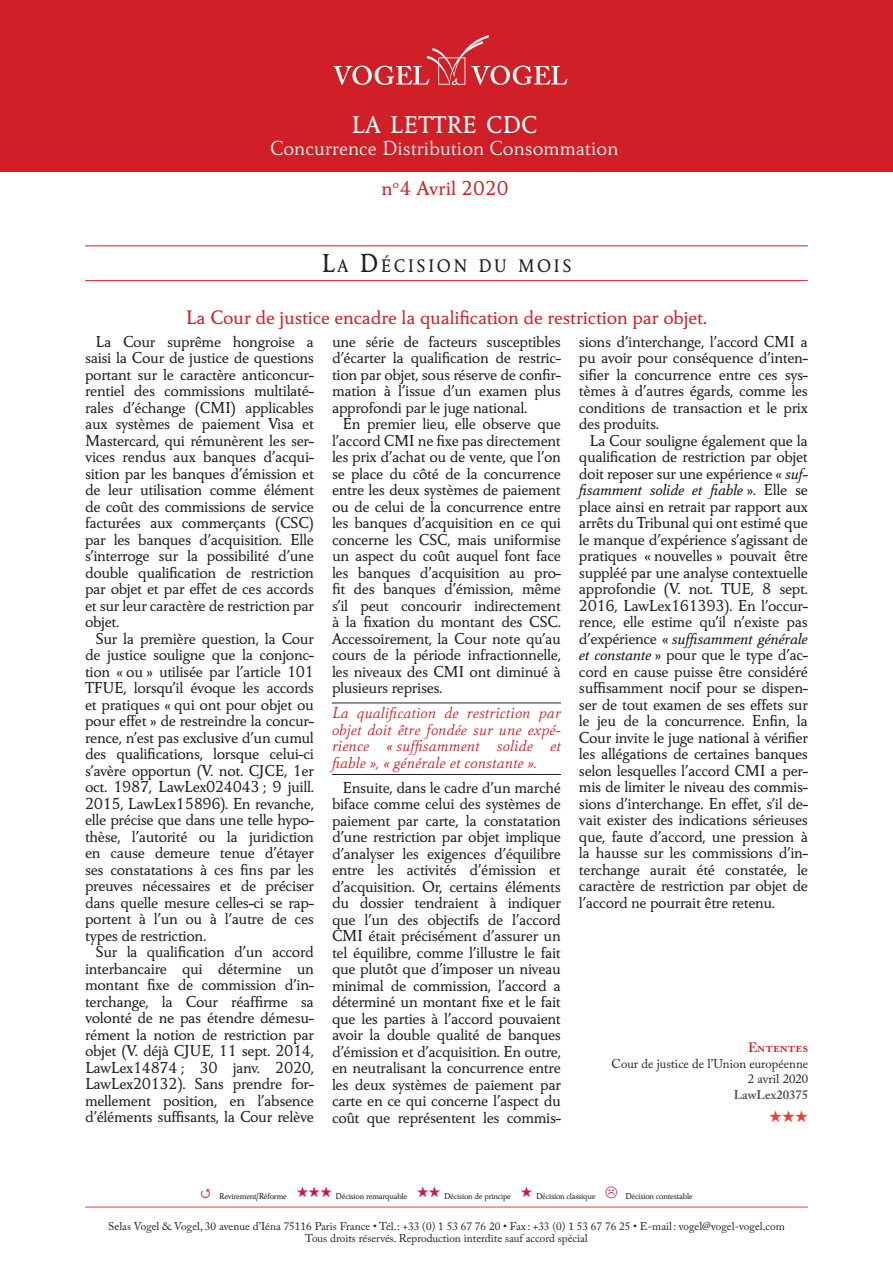
<style>
.page{position:relative;width:893px;height:1263px;background:#fff}
.page>*{position:absolute;margin:0;border:0;box-sizing:border-box;transform-origin:0 0}
.t1{font:500 25.2px "Carre Noir";color:#fff}
.t2{font:300 21px/39.3px "Carre Noir";color:#fff;text-align:center}
.t3{font:500 20.25px "Carre Noir";letter-spacing:-.01em;color:#d01f26}
.t4{font:500 18.9px "Carre Noir";letter-spacing:.13em;color:#231f20;scale:.95 1}
.t5{font:500 16.5px/16.5px "Carre Noir";letter-spacing:-.025em;color:#231f20;text-align:justify}
.t6{font:italic 300 16.5px/16.5px "Carre Noir";letter-spacing:-.005em;color:#d01f26;text-align:justify}
.t7{font:16.5px "Zapf Dingbats ITC";color:#e84233}
.t8{font:600 13.5px "Adobe Caslon Pro";color:#d01f26}
.t9{font:12.75px/15.3px "Adobe Caslon Pro";color:#231f20;text-align:right}
.t10{font:600 12.75px "Adobe Caslon Pro";color:#4b4c4d}
.t11{font:11.25px/12px "Adobe Caslon Pro";color:#231f20;text-align:center}
.t12{font:500 8.7px "Carre Noir";letter-spacing:-.03em;color:#231f20}
.s1{font-weight:500;color:#d01f26}
.s2{font-size:27px}
.s3{font-style:italic}
</style>
<div class="page">
<div style="left:0;top:0;width:893px;height:172px;background:#d01f26"></div>
<svg style="left:333px;top:35px;width:234px;height:50px"></svg>
<hr style="left:85px;top:245px;width:723px;height:1px;background:#d01f26">
<hr style="left:85px;top:280px;width:723px;height:1px;background:#d01f26">
<hr style="left:85px;top:1207px;width:723px;height:1px;background:#e84233">
<hr style="left:332px;top:702px;width:229px;height:1px;background:#231f20">
<hr style="left:332px;top:774px;width:229px;height:1px;background:#231f20">
<h1 class="t1" style="left:351px;top:110px;width:188px">LA LETTRE CDC</h1>
<p class="t2" style="left:270px;top:129px;width:350px">Concurrence Distribution Consommation <span class="s1">n</span><sup>o</sup><span class="s1">4 Avril 2020</span></p>
<p class="t4" style="left:321px;top:255px;width:265px"><span class="s2">L</span>A <span class="s2">D</span>ÉCISION DU MOIS</p>
<p class="t3" style="left:186px;top:306px;width:523px">La Cour de justice encadre la qualification de restriction par objet.</p>
<p class="t5" style="left:85px;top:333px;width:230px;text-indent:11px">La Cour suprême hongroise a saisi la Cour de justice de questions portant sur le caractère anticoncur&shy;rentiel des commissions multilaté&shy;rales d’échange (CMI) applicables aux systèmes de paiement Visa et Mastercard, qui rémunèrent les ser&shy;vices rendus aux banques d’acqui&shy;sition par les banques d’émission et de leur utilisation comme élément de coût des commissions de service facturées aux commerçants (CSC) par les banques d’acquisition. Elle s’interroge sur la possibilité d’une double qualification de restriction par objet et par effet de ces accords et sur leur caractère de restriction par objet.</p>
<p class="t5" style="left:85px;top:630px;width:230px;text-indent:11px">Sur la première question, la Cour de justice souligne que la conjonc&shy;tion « ou » utilisée par l’article 101<br>TFUE, lorsqu’il évoque les accords et pratiques « qui ont pour objet ou pour effet » de restreindre la concur&shy;rence, n’est pas exclusive d’un cumul des qualifications, lorsque celui-ci s’avère opportun (V. not. CJCE, 1er oct. 1987, LawLex024043 ; 9 juill.<br>2015, LawLex15896). En revanche, elle précise que dans une telle hypo&shy;thèse, l’autorité ou la juridiction en cause demeure tenue d’étayer ses constatations à ces fins par les preuves nécessaires et de préciser dans quelle mesure celles-ci se rap&shy;portent à l’un ou à l’autre de ces types de restriction.</p>
<p class="t5" style="left:85px;top:944px;width:230px;text-indent:11px">Sur la qualification d’un accord interbancaire qui détermine un montant fixe de commission d’in&shy;terchange, la Cour réaffirme sa volonté de ne pas étendre démesu&shy;rément la notion de restriction par objet (V. déjà CJUE, 11 sept. 2014, LawLex14874 ; 30 janv. 2020, LawLex20132). Sans prendre for&shy;mellement position, en l’absence d’éléments suffisants, la Cour relève</p>
<p class="t5" style="left:332px;top:333px;width:230px">une série de facteurs susceptibles d’écarter la qualification de restric&shy;tion par objet, sous réserve de confir&shy;mation à l’issue d’un examen plus approfondi par le juge national.</p>
<p class="t5" style="left:332px;top:416px;width:230px;text-indent:11px">En premier lieu, elle observe que l’accord CMI ne fixe pas directement les prix d’achat ou de vente, que l’on se place du côté de la concurrence entre les deux systèmes de paiement ou de celui de la concurrence entre les banques d’acquisition en ce qui concerne les CSC, mais uniformise un aspect du coût auquel font face les banques d’acquisition au pro&shy;fit des banques d’émission, même s’il peut concourir indirectement à la fixation du montant des CSC.<br>Accessoirement, la Cour note qu’au cours de la période infractionnelle, les niveaux des CMI ont diminué à plusieurs reprises.</p>
<p class="t6" style="left:332px;top:705px;width:230px">La qualification de restriction par objet doit être fondée sur une expé&shy;rience « suffisamment solide et fiable », « générale et constante ».</p>
<p class="t5" style="left:332px;top:779px;width:230px;text-indent:11px">Ensuite, dans le cadre d’un marché biface comme celui des systèmes de paiement par carte, la constatation d’une restriction par objet implique d’analyser les exigences d’équilibre entre les activités d’émission et d’acquisition. Or, certains éléments du dossier tendraient à indiquer que l’un des objectifs de l’accord CMI était précisément d’assurer un tel équilibre, comme l’illustre le fait que plutôt que d’imposer un niveau minimal de commission, l’accord a déterminé un montant fixe et le fait que les parties à l’accord pouvaient avoir la double qualité de banques d’émission et d’acquisition. En outre, en neutralisant la concurrence entre les deux systèmes de paiement par carte en ce qui concerne l’aspect du coût que représentent les commis-</p>
<p class="t5" style="left:579px;top:333px;width:230px">sions d’interchange, l’accord CMI a pu avoir pour conséquence d’inten&shy;sifier la concurrence entre ces sys&shy;tèmes à d’autres égards, comme les conditions de transaction et le prix des produits.</p>
<p class="t5" style="left:579px;top:432px;width:231px;text-indent:11px">La Cour souligne également que la qualification de restriction par objet doit reposer sur une expérience « <span class="s3">suf&shy;fisamment solide et fiable</span> ». Elle se place ainsi en retrait par rapport aux arrêts du Tribunal qui ont estimé que le manque d’expérience s’agissant de pratiques « nouvelles » pouvait être suppléé par une analyse contextuelle approfondie (V. not. TUE, 8 sept.<br>2016, LawLex161393). En l’occur&shy;rence, elle estime qu’il n’existe pas d’expérience « <span class="s3">suffisamment générale et constante</span> » pour que le type d’ac&shy;cord en cause puisse être considéré suffisamment nocif pour se dispen&shy;ser de tout examen de ses effets sur le jeu de la concurrence. Enfin, la Cour invite le juge national à vérifier les allégations de certaines banques selon lesquelles l’accord CMI a per&shy;mis de limiter le niveau des commis&shy;sions d’interchange. En effet, s’il de&shy;vait exister des indications sérieuses que, faute d’accord, une pression à la hausse sur les commissions d’in&shy;terchange aurait été constatée, le caractère de restriction par objet de l’accord ne pourrait être retenu.</p>
<p class="t8" style="left:748px;top:1040px;width:62px">Ententes</p>
<p class="t9" style="left:612px;top:1055px;width:198px">Cour de justice de l’Union européenne<br>2 avril 2020</p>
<p class="t10" style="left:734px;top:1087px;width:76px">LawLex20375</p>
<p class="t7" style="left:769px;top:1109px;width:41px">★★★</p>
<p class="t12" style="left:219px;top:1191px;width:378px">Revirement/Réforme <sup>★★★</sup> Décision remarquable <sup>★★</sup> Décision de principe <sup>★</sup> Décision classique</p>
<p class="t12" style="left:625px;top:1191px;width:69px">Décision contestable</p>
<p class="t11" style="left:108px;top:1220px;width:678px">Selas Vogel &amp; Vogel, 30 avenue d’Iéna 75116 Paris France • Tél.: +33 (0) 1 53 67 76 20 • Fax : +33 (0) 1 53 67 76 25 • E-mail: vogel@vogel-vogel.com<br>Tous droits réservés. Reproduction interdite sauf accord spécial</p>
</div>
